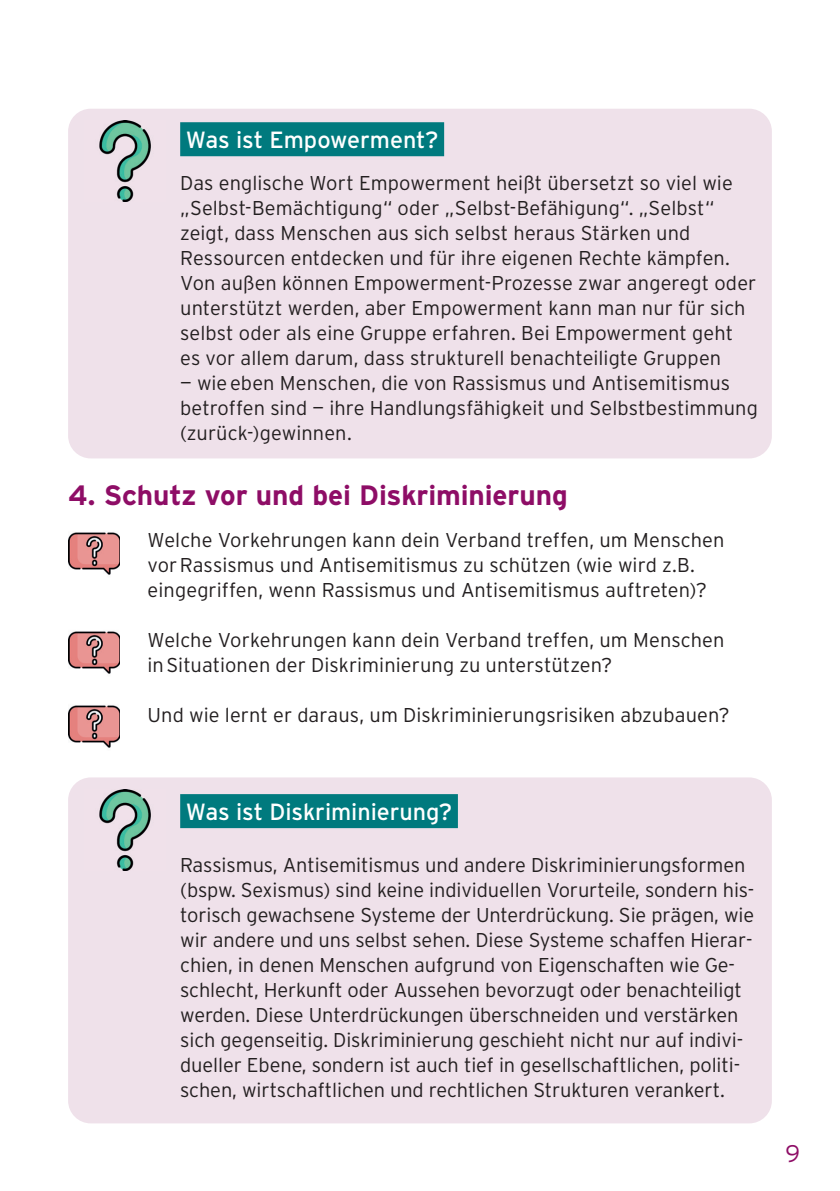
<style>
.page{position:relative;width:840px;height:1191px;background:#fff}
.page>*{position:absolute;margin:0;border:0;box-sizing:border-box;transform-origin:0 0}
.t1{font:700 28px "Interstate";letter-spacing:-.005em;color:#8e0d66}
.t2{font:300 24px "Interstate";color:#8e0d66}
.t3{font:23.4px "Interstate";letter-spacing:-.005em;color:#fff}
.t4{font:300 20px/25px "Interstate";letter-spacing:-.005em;color:#231f20}
</style>
<div class="page">
<div style="left:68px;top:109px;width:703px;height:349px;background:#efe1ea;border-radius:23px"></div>
<div style="left:68px;top:777px;width:703px;height:346px;background:#efe1ea;border-radius:23px"></div>
<div style="left:180px;top:122px;width:264px;height:34px;background:#007a7e"></div>
<div style="left:180px;top:794px;width:277px;height:34px;background:#007a7e"></div>
<img style="left:68px;top:532px;width:52px;height:43px">
<img style="left:68px;top:631px;width:52px;height:43px">
<img style="left:68px;top:705px;width:52px;height:43px">
<img style="left:99px;top:120px;width:52px;height:81px">
<img style="left:99px;top:789px;width:52px;height:81px">
<p class="t3" style="left:186px;top:126px;width:254px">Was ist Empowerment?</p>
<p class="t4" style="left:180px;top:170px;width:577px">Das englische Wort Empowerment heißt übersetzt so viel wie „Selbst- Bemächtigung“ oder „Selbst-Befähigung“. „Selbst“ zeigt, dass Menschen aus sich selbst heraus Stärken und Ressourcen entdecken und für ihre eigenen Rechte kämpfen.<br>Von außen können Empowerment-Prozesse zwar angeregt oder unterstützt werden, aber Empowerment kann man nur für sich selbst oder als eine Gruppe erfahren. Bei Empowerment geht es vor allem darum, dass strukturell benachteiligte Gruppen</p>
<p class="t4" style="left:180px;top:370px;width:579px">— wie eben Menschen, die von Rassismus und Antisemitismus betroffen sind — ihre Handlungsfähigkeit und Selbst bestimmung (zurück-)gewinnen.</p>
<h1 class="t1" style="left:68px;top:480px;width:501px">4. Schutz vor und bei Diskriminierung</h1>
<p class="t4" style="left:147px;top:527px;width:578px">Welche Vorkehrungen kann dein Verband treffen, um Menschen vor Rassismus und Antisemitismus zu schützen (wie wird z.B. eingegriffen, wenn Rassismus und Antisemitismus auftreten)?</p>
<p class="t4" style="left:147px;top:627px;width:578px">Welche Vorkehrungen kann dein Verband treffen, um Menschen in Situa tionen der Diskriminierung zu unterstützen?</p>
<p class="t4" style="left:147px;top:702px;width:583px">Und wie lernt er daraus, um Diskriminierungsrisiken abzubauen?</p>
<p class="t3" style="left:186px;top:798px;width:268px">Was ist Diskriminierung?</p>
<p class="t4" style="left:180px;top:852px;width:575px">Rassismus, Antisemitismus und andere Diskriminierungsformen (bspw. Sexismus) sind keine individuellen Vorurteile, sondern his&shy;torisch gewachsene Systeme der Unterdrückung. Sie prägen, wie wir andere und uns selbst sehen. Diese Systeme schaffen Hierar&shy;chien, in denen Menschen aufgrund von Eigenschaften wie Ge&shy;schlecht, Herkunft oder Aus sehen bevorzugt oder benachteiligt werden. Diese Unterdrückungen überschneiden und verstärken sich gegenseitig. Diskriminierung geschieht nicht nur auf indivi&shy;dueller Ebene, sondern ist auch tief in gesellschaftlichen, politi&shy;schen, wirtschaftlichen und rechtlichen Strukturen verankert.</p>
<p class="t2" style="left:785px;top:1140px;width:16px">9</p>
</div>
